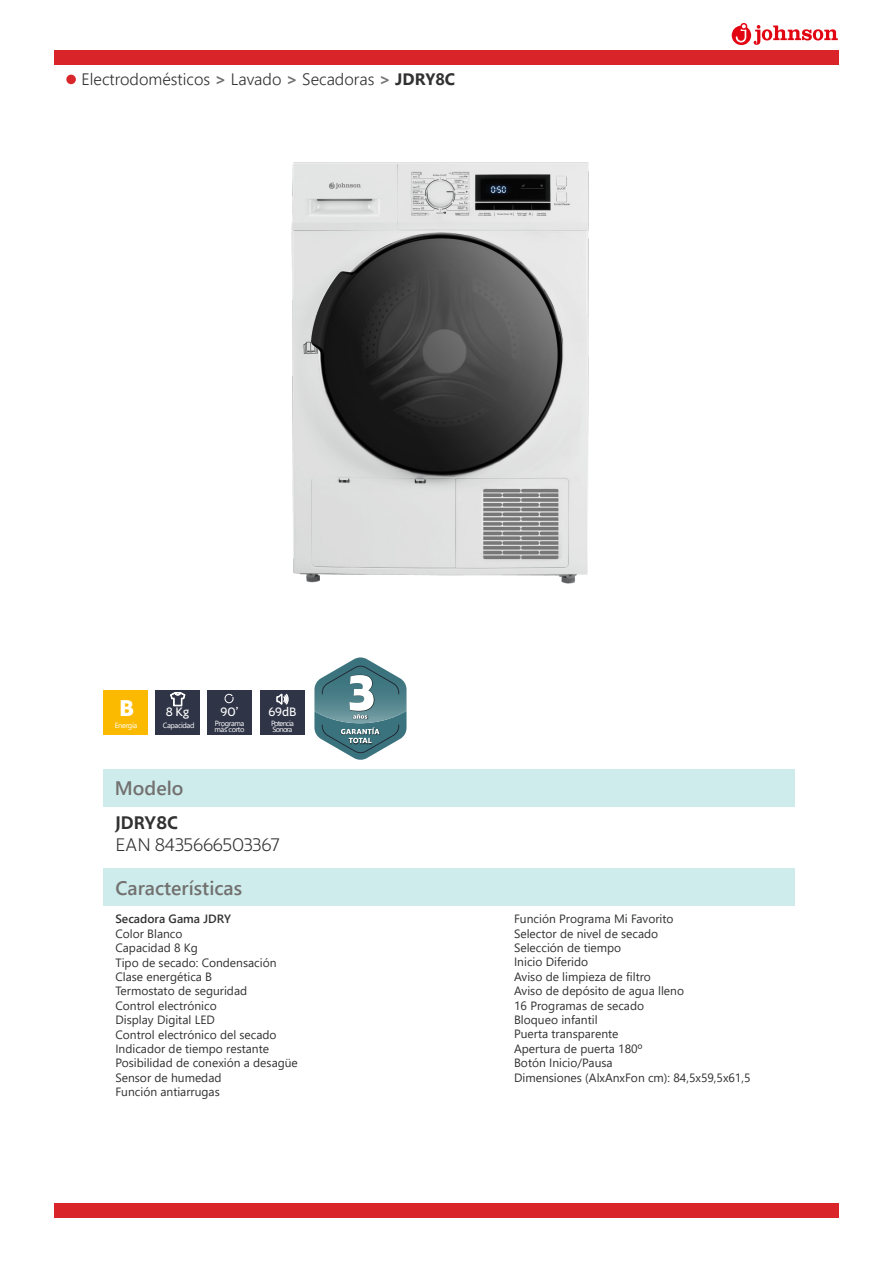
<style>
.page{position:relative;width:893px;height:1263px;background:#fff}
.page>*{position:absolute;margin:0;border:0;box-sizing:border-box;transform-origin:0 0}
.t1{font:800 22.5px "Highgate";color:#fff}
.t2{font:600 19.5px "Segoe UI";color:#727170}
.t3{font:300 18px "Highgate";letter-spacing:-.01em;color:#313131}
.t4{font:700 18px "Highgate";color:#313131}
.t5{font:300 16.5px "Segoe UI";color:#313131}
.t6{font:12px "Segoe UI";color:#313131}
.t7{font:600 12px "Segoe UI";color:#313131}
.t8{font:500 12px "Highgate";color:#fff}
.t9{font:7.5px "Segoe UI";letter-spacing:-.05em;color:#fff}
.t10{font:7.5px "Segoe UI";letter-spacing:-.1em;color:#fff}
.s1{font-weight:700;color:#727170}
.s2{font-weight:700}
</style>
<div class="page">
<svg style="left:732px;top:25px;width:106px;height:20px"></svg>
<div style="left:740px;top:23px;width:7px;height:6px;border:2px solid #e20613;border-radius:50%"></div>
<div style="left:54px;top:51px;width:785px;height:14px;background:#d9252a"></div>
<div style="left:66px;top:75px;width:10px;height:9px;background:#d9262b;border-radius:50%"></div>
<div style="left:104px;top:869px;width:691px;height:37px;background:#cfecec"></div>
<div style="left:104px;top:770px;width:691px;height:37px;background:#cfecec"></div>
<div style="left:54px;top:1204px;width:784px;height:14px;background:#d9252a"></div>
<svg style="left:314px;top:657px;width:93px;height:103px"></svg>
<div style="left:104px;top:690px;width:44px;height:45px;background:#fbba00"></div>
<div style="left:156px;top:690px;width:44px;height:45px;background:#2f3447"></div>
<div style="left:260px;top:690px;width:45px;height:45px;background:#2f3447"></div>
<svg style="left:276px;top:693px;width:13px;height:12px"></svg>
<svg style="left:170px;top:692px;width:15px;height:14px"></svg>
<div style="left:207px;top:690px;width:45px;height:45px;background:#2f3447"></div>
<svg style="left:224px;top:693px;width:10px;height:10px"></svg>
<img style="left:291px;top:162px;width:298px;height:422px">
<p class="t5" style="left:82px;top:64px;width:375px">Electrodomésticos <span class="s1">&gt;</span> Lavado <span class="s1">&gt;</span> Secadoras <span class="s1">&gt;</span> <span class="s2">JDRY8C</span></p>
<p class="t1" style="left:120px;top:694px;width:16px">B</p>
<p class="t8" style="left:268px;top:705px;width:30px">69dB</p>
<p class="t9" style="left:163px;top:718px;width:33px">Capacidad</p>
<p class="t8" style="left:221px;top:704px;width:19px">90’</p>
<p class="t8" style="left:166px;top:704px;width:25px">8 Kg</p>
<p class="t9" style="left:215px;top:716px;width:31px">Programa</p>
<p class="t9" style="left:215px;top:722px;width:31px">más corto</p>
<p class="t9" style="left:115px;top:718px;width:24px">Energía</p>
<p class="t10" style="left:271px;top:716px;width:24px">Potencia</p>
<p class="t9" style="left:273px;top:722px;width:21px">Sonora</p>
<p class="t2" style="left:115px;top:770px;width:70px">Modelo</p>
<p class="t4" style="left:115px;top:811px;width:64px">JDRY8C</p>
<p class="t3" style="left:115px;top:833px;width:166px">EAN 8435666503367</p>
<p class="t2" style="left:115px;top:869px;width:128px">Características</p>
<p class="t7" style="left:115px;top:908px;width:117px">Secadora Gama JDRY</p>
<p class="t6" style="left:115px;top:922px;width:69px">Color Blanco</p>
<p class="t6" style="left:115px;top:937px;width:84px">Capacidad 8 Kg</p>
<p class="t6" style="left:115px;top:951px;width:163px">Tipo de secado: Condensación</p>
<p class="t6" style="left:115px;top:965px;width:98px">Clase energética B</p>
<p class="t6" style="left:115px;top:980px;width:133px">Termostato de seguridad</p>
<p class="t6" style="left:115px;top:994px;width:103px">Control electrónico</p>
<p class="t6" style="left:115px;top:1009px;width:101px">Display Digital LED</p>
<p class="t6" style="left:115px;top:1023px;width:163px">Control electrónico del secado</p>
<p class="t6" style="left:115px;top:1037px;width:155px">Indicador de tiempo restante</p>
<p class="t6" style="left:115px;top:1052px;width:184px">Posibilidad de conexión a desagüe</p>
<p class="t6" style="left:115px;top:1066px;width:108px">Sensor de humedad</p>
<p class="t6" style="left:115px;top:1081px;width:106px">Función antiarrugas</p>
<p class="t6" style="left:514px;top:908px;width:161px">Función Programa Mi Favorito</p>
<p class="t6" style="left:514px;top:922px;width:146px">Selector de nivel de secado</p>
<p class="t6" style="left:514px;top:936px;width:109px">Selección de tiempo</p>
<p class="t6" style="left:514px;top:951px;width:76px">Inicio Diferido</p>
<p class="t6" style="left:514px;top:965px;width:138px">Aviso de limpieza de filtro</p>
<p class="t6" style="left:514px;top:980px;width:171px">Aviso de depósito de agua lleno</p>
<p class="t6" style="left:514px;top:994px;width:132px">16 Programas de secado</p>
<p class="t6" style="left:514px;top:1008px;width:85px">Bloqueo infantil</p>
<p class="t6" style="left:514px;top:1023px;width:106px">Puerta transparente</p>
<p class="t6" style="left:514px;top:1037px;width:130px">Apertura de puerta 180º</p>
<p class="t6" style="left:514px;top:1052px;width:100px">Botón Inicio/Pausa</p>
<p class="t6" style="left:514px;top:1066px;width:238px">Dimensiones (AlxAnxFon cm): 84,5x59,5x61,5</p>
</div>
